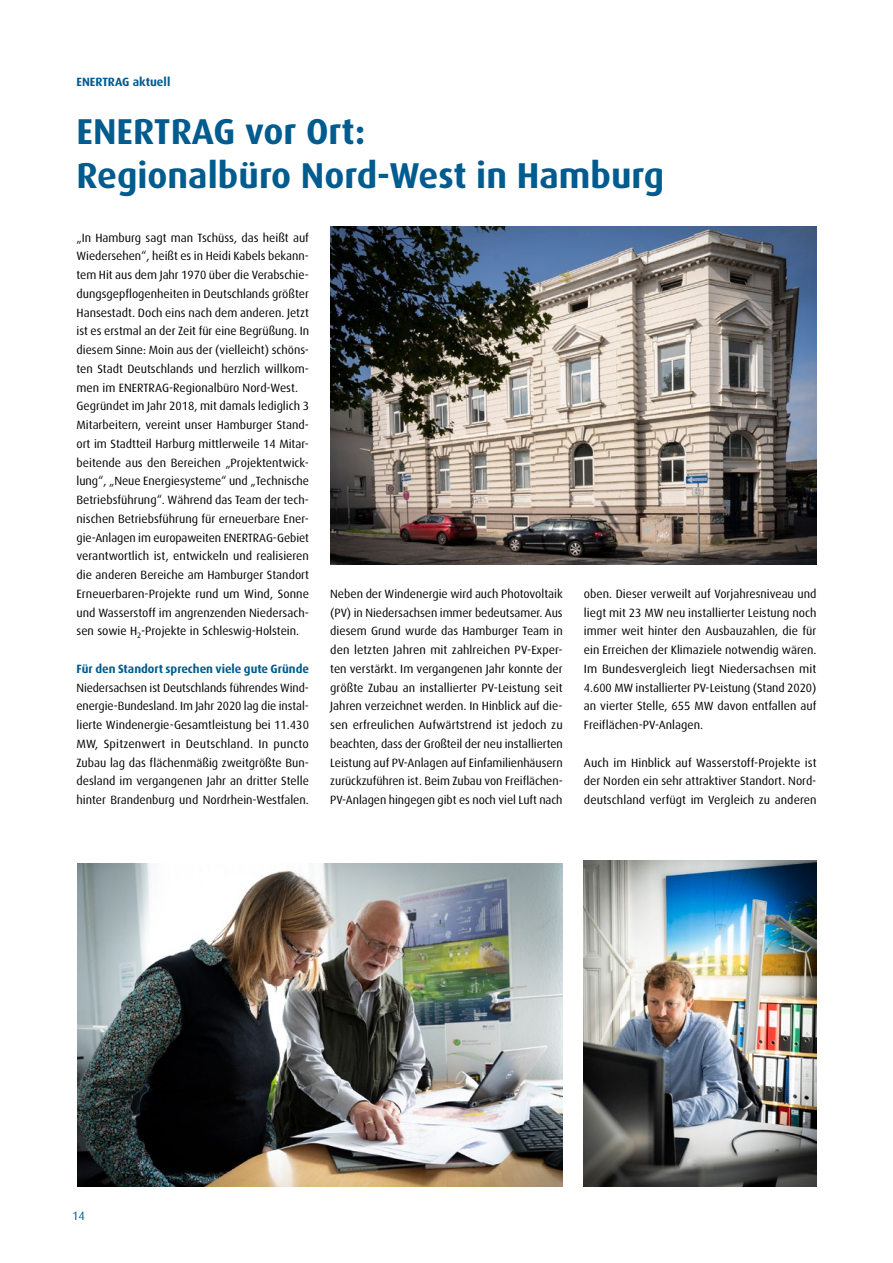
<style>
.page{position:relative;width:893px;height:1263px;background:#fff}
.page>*{position:absolute;margin:0;border:0;box-sizing:border-box;transform-origin:0 0}
.t1{font:700 36px/43.5px "Dax CE";color:#005b8e}
.t2{font:12px/18.8px "Dax CE";color:#000;text-align:justify}
.t3{font:700 12px "Dax CE";letter-spacing:-.005em;color:#005b8e}
.t4{font:12px "Dax CE";color:#005b8e}
</style>
<div class="page">
<img style="left:78px;top:863px;width:485px;height:323px">
<img style="left:583px;top:861px;width:234px;height:325px">
<img style="left:330px;top:226px;width:486px;height:339px">
<p class="t3" style="left:77px;top:74px;width:95px">ENERTRAG aktuell</p>
<h1 class="t1" style="left:77px;top:108px;width:589px">ENERTRAG vor Ort:<br>Regionalbüro Nord-West in Hamburg</h1>
<p class="t2" style="left:77px;top:228px;width:234px;text-align:left">„In Hamburg sagt man Tschüss, das heißt auf Wiedersehen“, heißt es in Heidi Kabels bekann&shy;tem Hit aus dem Jahr 1970 über die Verabschie&shy;dungsgepflogenheiten in Deutschlands größter Hansestadt. Doch eins nach dem anderen. Jetzt ist es erstmal an der Zeit für eine Begrüßung. In diesem Sinne: Moin aus der (vielleicht) schöns&shy;ten Stadt Deutschlands und herzlich willkom&shy;men im ENERTRAG-Regionalbüro Nord-West.<br>Gegründet im Jahr 2018, mit damals lediglich 3<br>Mitarbeitern, vereint unser Hamburger Stand&shy;ort im Stadtteil Harburg mittlerweile 14 Mitar&shy;beitende aus den Bereichen „Projektentwick&shy;lung“, „Neue Energiesysteme“ und „Technische Betriebsführung“. Während das Team der tech&shy;nischen Betriebsführung für erneuerbare Ener&shy;gie-Anlagen im europaweiten ENERTRAG-Gebiet verantwortlich ist, entwickeln und realisieren die anderen Bereiche am Hamburger Standort Erneuerbaren-Projekte rund um Wind, Sonne und Wasserstoff im angrenzenden Niedersach&shy;sen sowie H<sub>2</sub>-Projekte in Schleswig-Holstein.</p>
<p class="t3" style="left:77px;top:661px;width:234px">Für den Standort sprechen viele gute Gründe</p>
<p class="t2" style="left:77px;top:678px;width:234px">Niedersachsen ist Deutschlands führendes Wind&shy;energie-Bundesland. Im Jahr 2020 lag die instal&shy;lierte Windenergie-Gesamtleistung bei 11.430<br>MW, Spitzenwert in Deutschland. In puncto Zubau lag das flächenmäßig zweitgrößte Bun&shy;desland im vergangenen Jahr an dritter Stelle hinter Brandenburg und Nordrhein-Westfalen.</p>
<p class="t2" style="left:330px;top:584px;width:234px">Neben der Windenergie wird auch Photovoltaik (PV) in Niedersachsen immer bedeutsamer. Aus diesem Grund wurde das Hamburger Team in den letzten Jahren mit zahlreichen PV-Exper&shy;ten verstärkt. Im vergangenen Jahr konnte der größte Zubau an installierter PV-Leistung seit Jahren verzeichnet werden. In Hinblick auf die&shy;sen erfreulichen Aufwärtstrend ist jedoch zu beachten, dass der Großteil der neu installierten Leistung auf PV-Anlagen auf Einfamilienhäusern zurückzuführen ist. Beim Zubau von Freiflächen-PV-Anlagen hingegen gibt es noch viel Luft nach</p>
<p class="t2" style="left:584px;top:584px;width:234px">oben. Dieser verweilt auf Vorjahresniveau und liegt mit 23 MW neu installierter Leistung noch immer weit hinter den Ausbauzahlen, die für ein Erreichen der Klimaziele notwendig wären.<br>Im Bundesvergleich liegt Niedersachsen mit 4.600 MW installierter PV-Leistung (Stand 2020) an vierter Stelle, 655 MW davon entfallen auf Freiflächen-PV-Anlagen.</p>
<p class="t2" style="left:584px;top:753px;width:234px">Auch im Hinblick auf Wasserstoff-Projekte ist der Norden ein sehr attraktiver Standort. Nord&shy;deutschland verfügt im Vergleich zu anderen</p>
<p class="t4" style="left:72px;top:1208px;width:14px">14</p>
</div>
